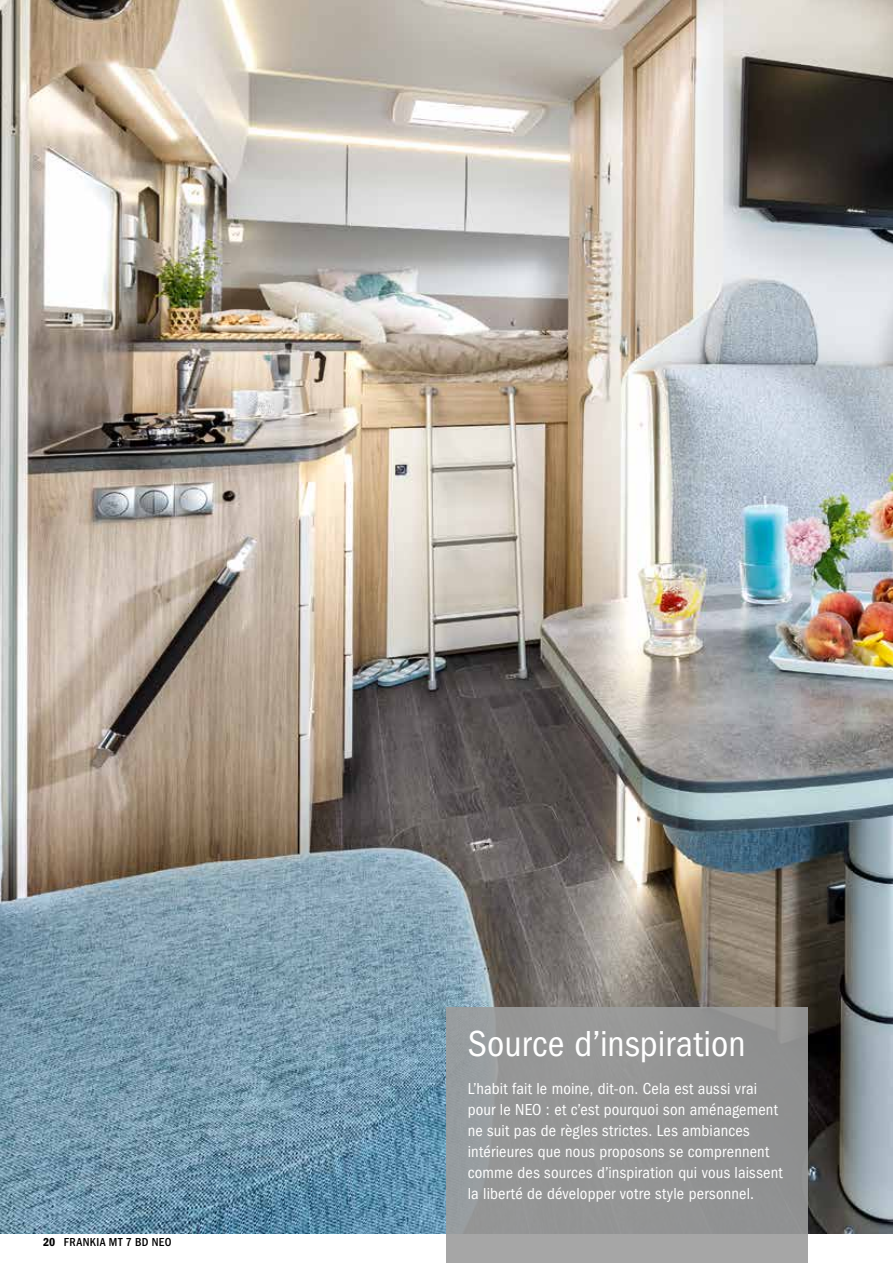
<style>
.page{position:relative;width:893px;height:1263px;background:#fff}
.page>*{position:absolute;margin:0;border:0;box-sizing:border-box;transform-origin:0 0}
.t1{font:condensed 37.5px "Franklin Gothic";letter-spacing:.005em;color:#fff}
.t2{font:condensed 16.5px/21px "Franklin Gothic";letter-spacing:.01em;color:#fff}
.t3{font:500 condensed 12px "Franklin Gothic";letter-spacing:.035em;color:#000}
.s1{font-weight:600}
</style>
<div class="page">
<img style="left:0;top:0;width:893px;height:1233px">
<div style="left:446px;top:1007px;width:362px;height:256px;background:linear-gradient(to bottom,#929393,#9a9b9b)"></div>
<p class="t3" style="left:43px;top:1236px;width:130px"><span class="s1">20</span> FRANKIA MT 7 BD NEO</p>
<h1 class="t1" style="left:468px;top:1023px;width:280px">Source d’inspiration</h1>
<p class="t2" style="left:468px;top:1078px;width:317px">L’habit fait le moine, dit-on. Cela est aussi vrai pour le NEO : et c’est pourquoi son aménagement ne suit pas de règles strictes. Les ambiances intérieures que nous proposons se comprennent comme des sources d’inspiration qui vous laissent la liberté de développer votre style personnel.</p>
</div>
